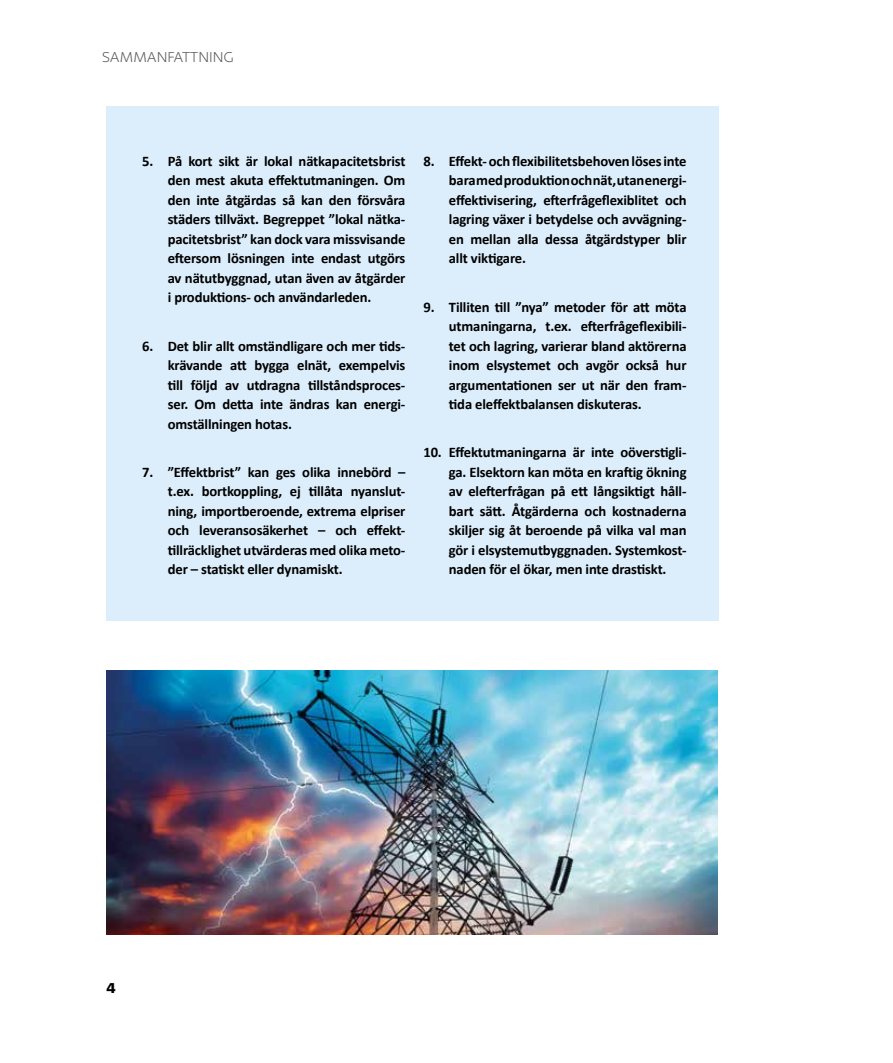
<style>
.page{position:relative;width:893px;height:1063px;background:#fff}
.page>*{position:absolute;margin:0;border:0;box-sizing:border-box;transform-origin:0 0}
.t1{font:300 15px "Petala Pro";color:#565657}
.t2{font:600 15px "Petala Pro";color:#000}
.t3{font:700 14.7px/19.5px "Calibri";letter-spacing:-.01em;color:#000;text-align:justify}
</style>
<div class="page">
<div style="left:106px;top:106px;width:613px;height:515px;background:#dceefb"></div>
<img style="left:106px;top:670px;width:611px;height:264px">
<p class="t1" style="left:102px;top:49px;width:133px">SAMMANFATTNING</p>
<p class="t3" style="left:168px;top:151px;width:239px;text-indent:-26px">5. På kort sikt är lokal nätkapacitetsbrist den mest akuta effektutmaningen. Om den inte åtgärdas så kan den försvåra städers tillväxt. Begreppet ”lokal nätka&shy;pacitetsbrist” kan dock vara missvisande eftersom lösningen inte endast utgörs av nätutbyggnad, utan även av åtgärder i produktions- och användarleden.</p>
<p class="t3" style="left:168px;top:336px;width:239px;text-indent:-26px">6. Det blir allt omständligare och mer tids&shy;krävande att bygga elnät, exempelvis till följd av utdragna tillståndsproces&shy;ser. Om detta inte ändras kan energi&shy;omställningen hotas.</p>
<p class="t3" style="left:168px;top:462px;width:239px;text-indent:-26px">7. ”Effektbrist” kan ges olika innebörd – t.ex. bortkoppling, ej tillåta nyanslut&shy;ning, importberoende, extrema elpriser och leveransosäkerhet – och effekt&shy;tillräcklighet utvärderas med olika meto&shy;der – statiskt eller dynamiskt.</p>
<p class="t3" style="left:449px;top:151px;width:239px;text-indent:-26px">8. Effekt- och flexibilitetsbehoven löses inte bara med produktion och nät, utan energi&shy;effektivisering, efterfrågeflexiblitet och lagring växer i betydelse och avvägning&shy;en mellan alla dessa åtgärdstyper blir allt viktigare.</p>
<p class="t3" style="left:449px;top:297px;width:239px;text-indent:-26px">9. Tilliten till ”nya” metoder för att möta utmaningarna, t.ex. efterfrågeflexibili&shy;tet och lagring, varierar bland aktörerna inom elsystemet och avgör också hur argumentationen ser ut när den fram&shy;tida eleffektbalansen diskuteras.</p>
<p class="t3" style="left:449px;top:443px;width:239px;text-indent:-26px">10. Effektutmaningarna är inte oöverstigli&shy;ga. Elsektorn kan möta en kraftig ökning av elefterfrågan på ett långsiktigt håll&shy;bart sätt. Åtgärderna och kostnaderna skiljer sig åt beroende på vilka val man gör i elsystemutbyggnaden. Systemkost&shy;naden för el ökar, men inte drastiskt.</p>
<p class="t2" style="left:106px;top:979px;width:11px">4</p>
</div>
